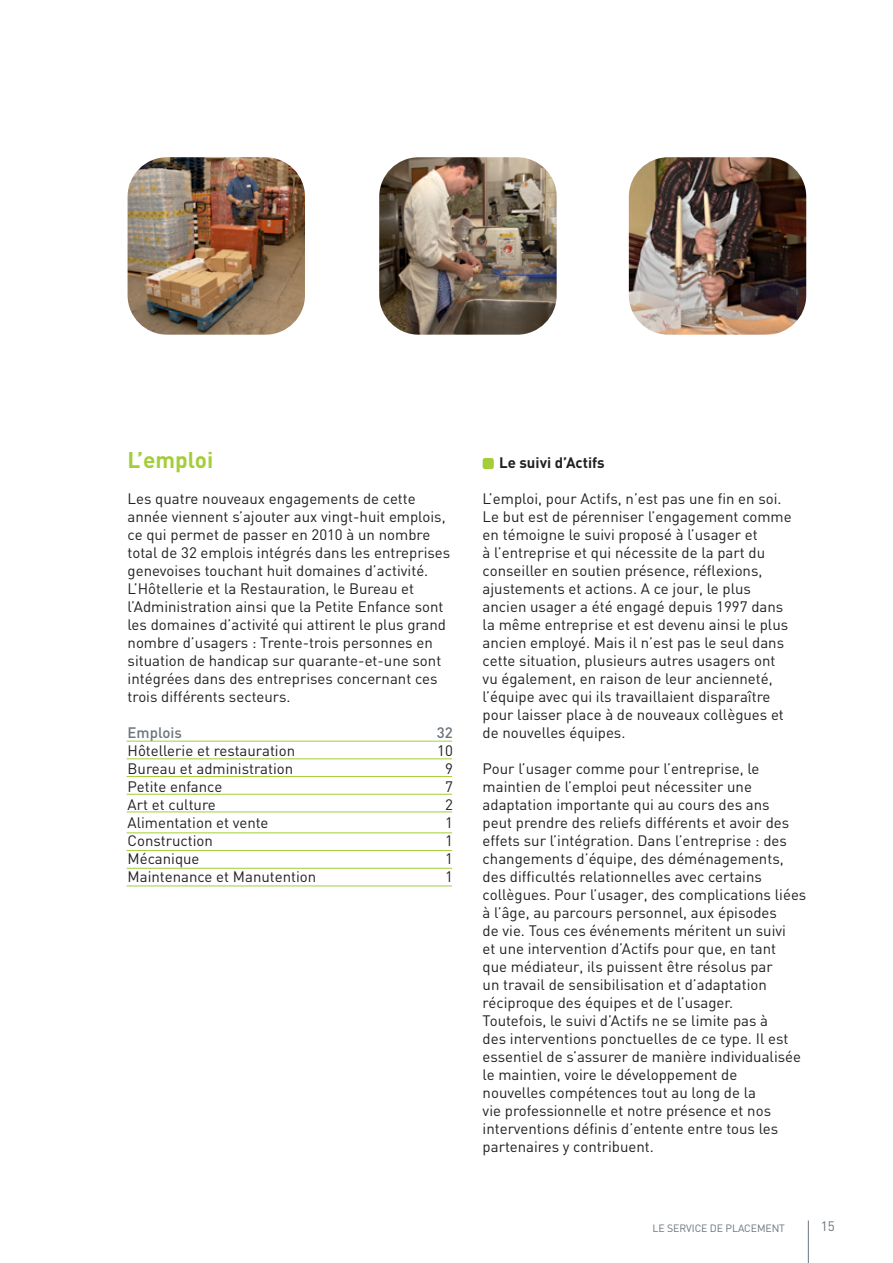
<style>
.page{position:relative;width:893px;height:1263px;background:#fff}
.page>*{position:absolute;margin:0;border:0;box-sizing:border-box;transform-origin:0 0}
.t1{font:700 22.5px "DIN";color:#a4ce39}
.t2{font:15px/18px "DIN";color:#231f20}
.t3{font:700 15px "DIN";color:#231f20}
.t4{font:500 15px "DIN";color:#6a747b}
.t5{font:13.5px "DIN";color:#6a747b}
.t6{font:10.5px "DIN";color:#6a747b}
</style>
<div class="page">
<hr style="left:808px;top:1220px;width:1px;height:43px;background:#6a747b">
<img style="left:379px;top:157px;width:178px;height:178px">
<img style="left:128px;top:157px;width:177px;height:178px">
<img style="left:629px;top:157px;width:177px;height:178px">
<hr style="left:127px;top:741px;width:325px;height:1px;background:#a4ce39">
<hr style="left:127px;top:758px;width:325px;height:1px;background:#a4ce39">
<hr style="left:127px;top:776px;width:325px;height:1px;background:#a4ce39">
<hr style="left:127px;top:794px;width:325px;height:1px;background:#a4ce39">
<hr style="left:127px;top:812px;width:325px;height:1px;background:#a4ce39">
<hr style="left:127px;top:833px;width:325px;height:1px;background:#a4ce39">
<hr style="left:127px;top:850px;width:325px;height:1px;background:#a4ce39">
<hr style="left:127px;top:868px;width:325px;height:1px;background:#a4ce39">
<hr style="left:127px;top:886px;width:325px;height:1px;background:#a4ce39">
<div style="left:483px;top:458px;width:11px;height:11px;background:#a4ce39;border-radius:2px"></div>
<h1 class="t1" style="left:128px;top:445px;width:87px">L’emploi</h1>
<p class="t2" style="left:128px;top:489px;width:324px">Les quatre nouveaux engagements de cette année viennent s’ajouter aux vingt-huit emplois, ce qui permet de passer en 2010 à un nombre total de 32 emplois intégrés dans les entreprises genevoises touchant huit domaines d’activité.<br>L’Hôtellerie et la Restauration, le Bureau et l’Administration ainsi que la Petite Enfance sont les domaines d’activité qui attirent le plus grand nombre d’usagers : Trente-trois personnes en situation de handicap sur quarante-et-une sont intégrées dans des entreprises concernant ces trois différents secteurs.</p>
<p class="t4" style="left:128px;top:723px;width:56px">Emplois</p>
<p class="t2" style="left:128px;top:741px;width:190px">Hôtellerie et restauration<br>Bureau et administration<br>Petite enfance<br>Art et culture<br>Alimentation et vente<br>Construction<br>Mécanique<br>Maintenance et Manutention</p>
<p class="t4" style="left:437px;top:723px;width:17px">32</p>
<p class="t2" style="left:437px;top:741px;width:17px;text-align:center">10<br>9<br>7<br>2<br>1<br>1<br>1<br>1</p>
<p class="t3" style="left:499px;top:453px;width:107px">Le suivi d’Actifs</p>
<p class="t2" style="left:483px;top:489px;width:311px">L’emploi, pour Actifs, n’est pas une fin en soi.<br>Le but est de pérenniser l’engagement comme en témoigne le suivi proposé à l’usager et<br>à l’entreprise et qui nécessite de la part du conseiller en soutien présence, réflexions, ajustements et actions. A ce jour, le plus ancien usager a été engagé depuis 1997 dans la même entreprise et est devenu ainsi le plus ancien employé. Mais il n’est pas le seul dans cette situation, plusieurs autres usagers ont vu également, en raison de leur ancienneté, l’équipe avec qui ils travaillaient disparaître pour laisser place à de nouveaux collègues et de nouvelles équipes.</p>
<p class="t2" style="left:483px;top:759px;width:325px">Pour l’usager comme pour l’entreprise, le maintien de l’emploi peut nécessiter une adaptation importante qui au cours des ans<br>peut prendre des reliefs différents et avoir des effets sur l’intégration. Dans l’entreprise : des changements d’équipe, des déménagements, des difficultés relationnelles avec certains collègues. Pour l’usager, des complications liées à l’âge, au parcours personnel, aux épisodes<br>de vie. Tous ces événements méritent un suivi<br>et une intervention d’Actifs pour que, en tant<br>que médiateur, ils puissent être résolus par<br>un travail de sensibilisation et d’adaptation réciproque des équipes et de l’usager.<br>Toutefois, le suivi d’Actifs ne se limite pas à<br>des interventions ponctuelles de ce type. Il est essentiel de s’assurer de manière individualisée le maintien, voire le développement de<br>nouvelles compétences tout au long de la<br>vie professionnelle et notre présence et nos interventions définis d’entente entre tous les partenaires y contribuent.</p>
<p class="t6" style="left:652px;top:1221px;width:22px">le service</p>
<p class="t6" style="left:710px;top:1221px;width:24px">de placement</p>
<p class="t5" style="left:821px;top:1218px;width:16px">15</p>
</div>
